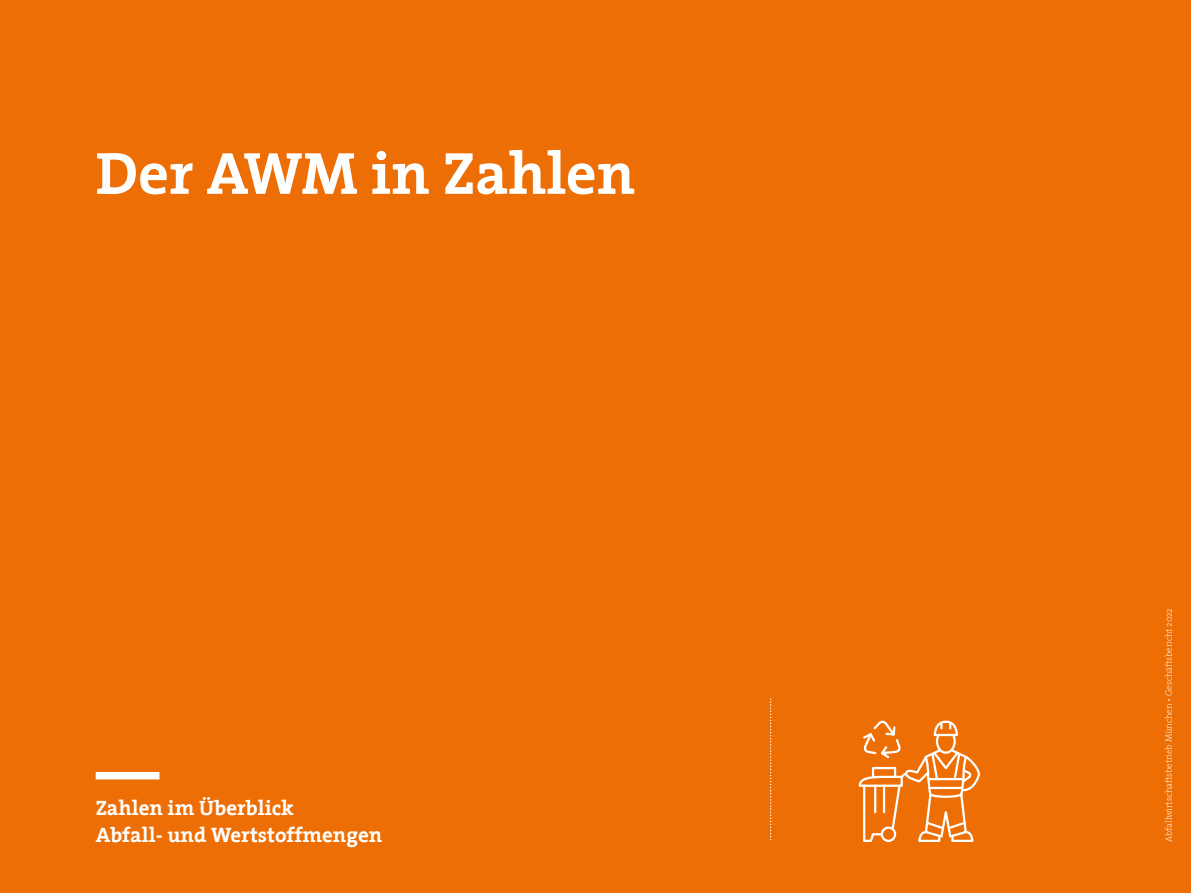
<style>
.page{position:relative;width:1191px;height:893px;background:#ed6e04}
.page>*{position:absolute;margin:0;border:0;box-sizing:border-box;transform-origin:0 0}
.t1{font:700 60px "The Serif";color:#fff}
.t2{font:700 21px "The Serif";color:#fff}
.t3{font:200 9px "The Serif";color:#fff}
</style>
<div class="page">
<div style="left:96px;top:772px;width:63px;height:7px;background:#fff"></div>
<svg style="left:770px;top:698px;width:2px;height:143px"></svg>
<svg style="left:858px;top:720px;width:123px;height:122px"></svg>
<p class="t1" style="left:96px;top:123px;width:541px">Der AWM in Zahlen</p>
<p class="t2" style="left:96px;top:790px;width:200px">Zahlen im Überblick</p>
<p class="t2" style="left:96px;top:817px;width:288px">Abfall- und Wertstoffmengen</p>
<p class="t3" style="left:1161px;top:842px;width:235px;rotate:-90deg">Abfallwirtschaftsbetrieb München • Geschäftsbericht 2022</p>
</div>
